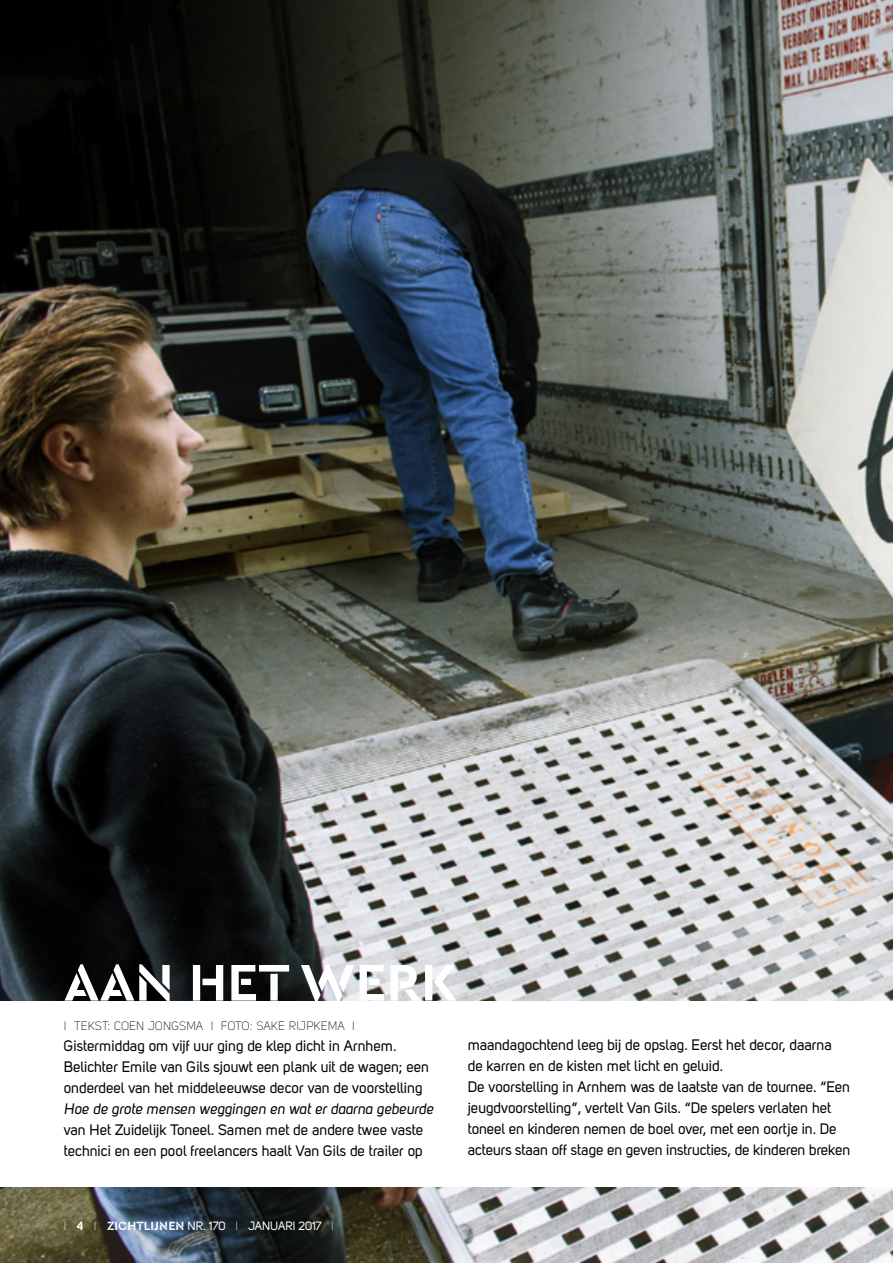
<style>
.page{position:relative;width:893px;height:1263px;background:#fff}
.page>*{position:absolute;margin:0;border:0;box-sizing:border-box;transform-origin:0 0}
.t1{font:700 54px "Cera Stencil PRO";color:#fff}
.t2{font:15px/21px "Uni Sans Regular";letter-spacing:-.005em;color:#000}
.t3{font:15px "Uni Sans Regular Italic";letter-spacing:-.005em;color:#000}
.t4{font:12px "Uni Sans Light";letter-spacing:.005em;color:#000}
.t5{font:12px "Uni Sans Regular";letter-spacing:-.005em;color:#fff}
.s1{font-family:"Uni Sans Light"}
.s2{font-family:"Uni Sans Bold"}
.s3{font-family:"Cera Stencil PRO";font-weight:700;font-size:12.45px}
</style>
<div class="page">
<img style="left:0;top:0;width:893px;height:1263px">
<div style="left:0;top:1001px;width:893px;height:185px;background:#fff"></div>
<h1 class="t1" style="left:64px;top:947px;width:395px">AAN HET WERK</h1>
<p class="t4" style="left:64px;top:1018px;width:293px">I TEKST: COEN JONGSMA I FOTO: SAKE RIJPKEMA I</p>
<p class="t2" style="left:64px;top:1035px;width:367px">Gistermiddag om vijf uur ging de klep dicht in Arnhem.<br>Belichter Emile van Gils sjouwt een plank uit de wagen; een onderdeel van het middeleeuwse decor van de voorstelling</p>
<p class="t3" style="left:64px;top:1099px;width:371px">Hoe de grote mensen weggingen en wat er daarna gebeurde</p>
<p class="t2" style="left:64px;top:1119px;width:361px">van Het Zuidelijk Toneel. Samen met de andere twee vaste technici en een pool freelancers haalt Van Gils de trailer op</p>
<p class="t2" style="left:468px;top:1034px;width:384px">maandagochtend leeg bij de opslag. Eerst het decor, daarna de karren en de kisten met licht en geluid.<br>De voorstelling in Arnhem was de laatste van de tournee. “Een jeugdvoorstelling”, vertelt Van Gils. “De spelers verlaten het toneel en kinderen nemen de boel over, met een oortje in. De acteurs staan off stage en geven instructies, de kinderen breken</p>
<p class="t5" style="left:64px;top:1219px;width:272px"><span class="s1">I</span> <span class="s2">4</span> <span class="s1">I</span> <span class="s3">ZICHTLIJNEN</span> NR. 170 <span class="s1">I</span> JANUARI 2017 <span class="s1">I</span></p>
</div>
